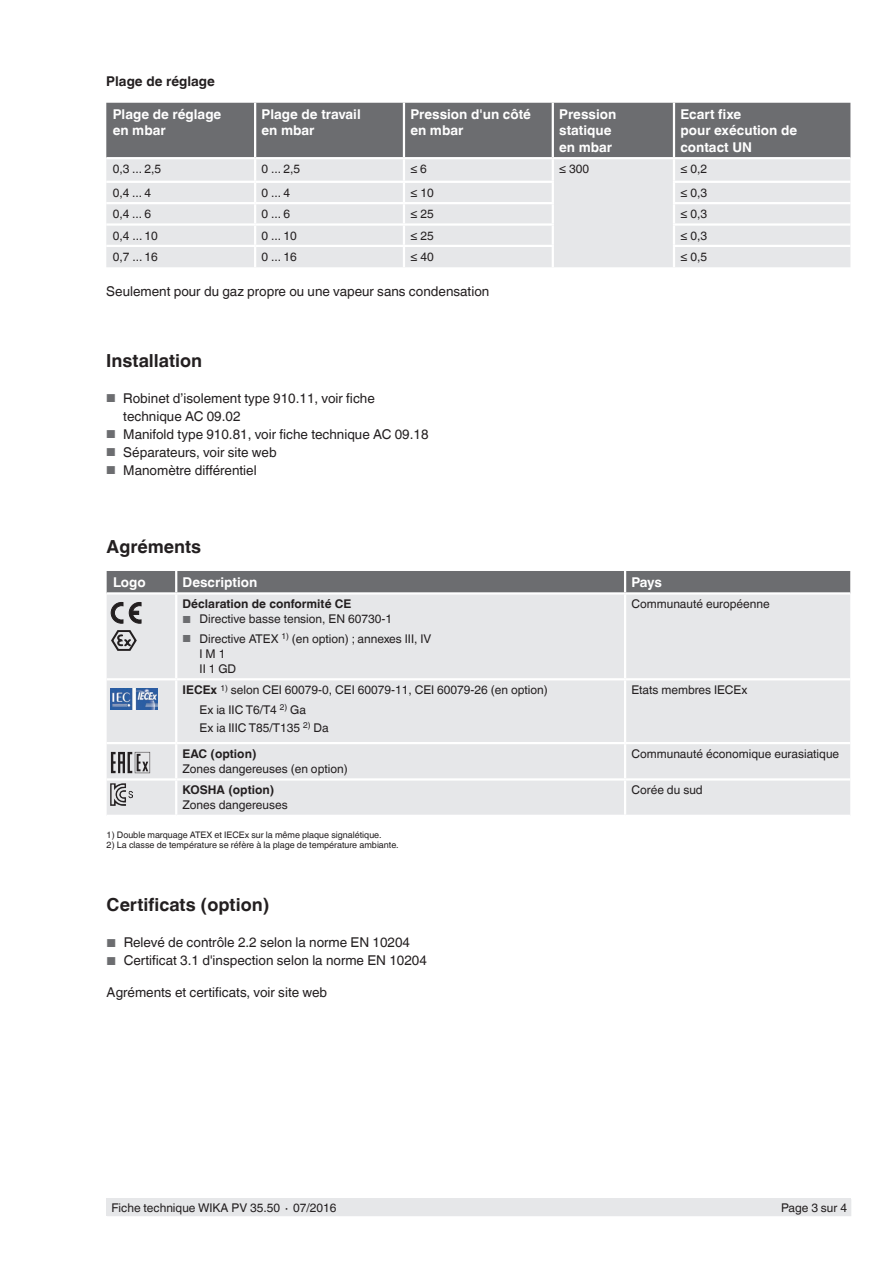
<style>
.page{position:relative;width:893px;height:1263px;background:#fff}
.page>*{position:absolute;margin:0;border:0;box-sizing:border-box;transform-origin:0 0}
.t1{font:700 18px "Helvetica World";color:#231f20}
.t2{font:13.5px/18px "Helvetica World";color:#231f20}
.t3{font:700 13.5px/16.5px "Helvetica World";color:#fff}
.t4{font:700 13.5px "Helvetica World";color:#231f20}
.t5{font:12px/15px "Helvetica World";color:#231f20}
.t6{font:700 12px "Helvetica World";color:#231f20}
.t7{font:9px "Helvetica World";color:#231f20}
.s1{font-size:11.55px;color:#6c6d70}
.s2{font-size:10.2px;color:#6c6d70}
.s3{font-weight:700}
</style>
<div class="page">
<div style="left:106px;top:1198px;width:744px;height:18px;background:#e6e7e9"></div>
<div style="left:106px;top:103px;width:744px;height:54px;background:#6c6d70"></div>
<div style="left:106px;top:159px;width:744px;height:108px;background:#e6e7e9"></div>
<hr style="left:673px;top:103px;width:2px;height:54px;background:#fff">
<hr style="left:673px;top:159px;width:2px;height:22px;background:#fff">
<hr style="left:106px;top:181px;width:149px;height:2px;background:#fff">
<hr style="left:255px;top:181px;width:149px;height:2px;background:#fff">
<hr style="left:404px;top:181px;width:150px;height:2px;background:#fff">
<hr style="left:673px;top:181px;width:177px;height:2px;background:#fff">
<hr style="left:106px;top:202px;width:149px;height:2px;background:#fff">
<hr style="left:255px;top:202px;width:149px;height:2px;background:#fff">
<hr style="left:404px;top:202px;width:150px;height:2px;background:#fff">
<hr style="left:673px;top:202px;width:177px;height:2px;background:#fff">
<hr style="left:106px;top:223px;width:149px;height:3px;background:#fff">
<hr style="left:255px;top:223px;width:149px;height:3px;background:#fff">
<svg style="left:254px;top:183px;width:2px;height:62px"></svg>
<hr style="left:404px;top:223px;width:150px;height:3px;background:#fff">
<hr style="left:673px;top:223px;width:177px;height:3px;background:#fff">
<svg style="left:673px;top:183px;width:2px;height:62px"></svg>
<hr style="left:106px;top:245px;width:149px;height:2px;background:#fff">
<hr style="left:255px;top:245px;width:149px;height:2px;background:#fff">
<hr style="left:254px;top:247px;width:2px;height:20px;background:#fff">
<hr style="left:404px;top:245px;width:150px;height:2px;background:#fff">
<hr style="left:673px;top:245px;width:177px;height:2px;background:#fff">
<hr style="left:673px;top:247px;width:2px;height:20px;background:#fff">
<hr style="left:254px;top:103px;width:2px;height:54px;background:#fff">
<hr style="left:403px;top:103px;width:2px;height:54px;background:#fff">
<hr style="left:254px;top:159px;width:2px;height:22px;background:#fff">
<hr style="left:403px;top:159px;width:2px;height:22px;background:#fff">
<svg style="left:403px;top:183px;width:2px;height:62px"></svg>
<hr style="left:403px;top:247px;width:2px;height:20px;background:#fff">
<hr style="left:552px;top:103px;width:2px;height:54px;background:#fff">
<hr style="left:552px;top:159px;width:2px;height:22px;background:#fff">
<svg style="left:552px;top:183px;width:2px;height:62px"></svg>
<hr style="left:552px;top:247px;width:2px;height:20px;background:#fff">
<div style="left:107px;top:571px;width:743px;height:21px;background:#6c6d70"></div>
<div style="left:107px;top:594px;width:743px;height:221px;background:#e6e7e9"></div>
<hr style="left:176px;top:742px;width:449px;height:2px;background:#fff">
<hr style="left:176px;top:778px;width:449px;height:2px;background:#fff">
<hr style="left:107px;top:678px;width:69px;height:2px;background:#fff">
<hr style="left:176px;top:678px;width:449px;height:2px;background:#fff">
<hr style="left:625px;top:678px;width:225px;height:2px;background:#fff">
<hr style="left:107px;top:742px;width:69px;height:2px;background:#fff">
<hr style="left:175px;top:780px;width:2px;height:35px;background:#fff">
<hr style="left:625px;top:742px;width:225px;height:2px;background:#fff">
<hr style="left:625px;top:778px;width:225px;height:2px;background:#fff">
<hr style="left:624px;top:780px;width:2px;height:35px;background:#fff">
<hr style="left:107px;top:778px;width:69px;height:2px;background:#fff">
<hr style="left:624px;top:594px;width:2px;height:84px;background:#fff">
<hr style="left:624px;top:680px;width:2px;height:62px;background:#fff">
<hr style="left:175px;top:594px;width:2px;height:84px;background:#fff">
<hr style="left:175px;top:680px;width:2px;height:62px;background:#fff">
<hr style="left:175px;top:571px;width:2px;height:21px;background:#fff">
<hr style="left:624px;top:571px;width:2px;height:21px;background:#fff">
<hr style="left:624px;top:744px;width:2px;height:34px;background:#fff">
<hr style="left:175px;top:744px;width:2px;height:34px;background:#fff">
<svg style="left:111px;top:602px;width:12px;height:21px"></svg>
<svg style="left:129px;top:602px;width:12px;height:21px"></svg>
<svg style="left:111px;top:630px;width:26px;height:21px"></svg>
<img style="left:111px;top:688px;width:47px;height:21px">
<svg style="left:111px;top:752px;width:39px;height:21px"></svg>
<img style="left:111px;top:784px;width:22px;height:21px">
<p class="t4" style="left:106px;top:74px;width:110px">Plage de réglage</p>
<p class="t3" style="left:113px;top:106px;width:110px">Plage de réglage en mbar</p>
<p class="t3" style="left:262px;top:106px;width:101px">Plage de travail en mbar</p>
<p class="t3" style="left:410px;top:106px;width:122px">Pression d'un côté en mbar</p>
<p class="t3" style="left:559px;top:106px;width:59px">Pression statique en mbar</p>
<p class="t3" style="left:680px;top:106px;width:118px">Ecart fixe<br>pour exécution de contact UN</p>
<p class="t5" style="left:113px;top:162px;width:50px">0,3 ... 2,5</p>
<p class="t5" style="left:262px;top:162px;width:40px">0 ... 2,5</p>
<p class="t5" style="left:410px;top:162px;width:18px">≤ 6</p>
<p class="t5" style="left:559px;top:162px;width:31px">≤ 300</p>
<p class="t5" style="left:680px;top:162px;width:28px">≤ 0,2</p>
<p class="t5" style="left:113px;top:185px;width:40px">0,4 ... 4</p>
<p class="t5" style="left:262px;top:185px;width:30px">0 ... 4</p>
<p class="t5" style="left:410px;top:185px;width:25px">≤ 10</p>
<p class="t5" style="left:680px;top:185px;width:28px">≤ 0,3</p>
<p class="t5" style="left:113px;top:206px;width:40px">0,4 ... 6</p>
<p class="t5" style="left:262px;top:206px;width:30px">0 ... 6</p>
<p class="t5" style="left:410px;top:206px;width:25px">≤ 25</p>
<p class="t5" style="left:680px;top:206px;width:28px">≤ 0,3</p>
<p class="t5" style="left:113px;top:228px;width:47px">0,4 ... 10</p>
<p class="t5" style="left:262px;top:228px;width:37px">0 ... 10</p>
<p class="t5" style="left:410px;top:228px;width:25px">≤ 25</p>
<p class="t5" style="left:680px;top:228px;width:28px">≤ 0,3</p>
<p class="t5" style="left:113px;top:249px;width:47px">0,7 ... 16</p>
<p class="t5" style="left:262px;top:249px;width:37px">0 ... 16</p>
<p class="t5" style="left:410px;top:249px;width:25px">≤ 40</p>
<p class="t5" style="left:680px;top:249px;width:28px">≤ 0,5</p>
<p class="t2" style="left:106px;top:282px;width:385px">Seulement pour du gaz propre ou une vapeur sans condensation</p>
<h1 class="t1" style="left:106px;top:350px;width:97px">Installation</h1>
<p class="t2" style="left:123px;top:389px;width:253px;text-indent:-17px"><span class="s1">■</span> Robinet d’isolement type 910.11, voir fiche technique AC 09.02</p>
<p class="t2" style="left:106px;top:425px;width:324px"><span class="s1">■</span> Manifold type 910.81, voir fiche technique AC 09.18</p>
<p class="t2" style="left:106px;top:443px;width:172px"><span class="s1">■</span> Séparateurs, voir site web</p>
<p class="t2" style="left:106px;top:461px;width:152px"><span class="s1">■</span> Manomètre différentiel</p>
<h1 class="t1" style="left:107px;top:536px;width:96px">Agréments</h1>
<p class="t3" style="left:113px;top:574px;width:34px">Logo</p>
<p class="t3" style="left:183px;top:574px;width:76px">Description</p>
<p class="t3" style="left:631px;top:574px;width:32px">Pays</p>
<p class="t6" style="left:183px;top:597px;width:170px">Déclaration de conformité CE</p>
<p class="t5" style="left:183px;top:612px;width:211px"><span class="s2">■</span> Directive basse tension, EN 60730-1</p>
<p class="t5" style="left:200px;top:631px;width:233px;text-indent:-17px"><span class="s2">■</span> Directive ATEX <sup>1)</sup> (en option) ; annexes III, IV<br>I M 1<br>II 1 GD</p>
<p class="t5" style="left:631px;top:597px;width:140px">Communauté européenne</p>
<p class="t5" style="left:200px;top:680px;width:350px;line-height:19.4px;text-indent:-17px"><span class="s3">IECEx</span> <sup>1)</sup> selon CEI 60079-0, CEI 60079-11, CEI 60079-26 (en option)<br>Ex ia IIC T6/T4 <sup>2)</sup> Ga</p>
<p class="t5" style="left:200px;top:720px;width:131px">Ex ia IIIC T85/T135 <sup>2)</sup> Da</p>
<p class="t6" style="left:183px;top:747px;width:75px">EAC (option)</p>
<p class="t5" style="left:183px;top:761px;width:167px">Zones dangereuses (en option)</p>
<p class="t6" style="left:183px;top:783px;width:93px">KOSHA (option)</p>
<p class="t5" style="left:183px;top:798px;width:107px">Zones dangereuses</p>
<p class="t7" style="left:107px;top:829px;width:276px">1) Double marquage ATEX et IECEx sur la même plaque signalétique.</p>
<p class="t7" style="left:107px;top:840px;width:294px">2) La classe de température se réfère à la plage de température ambiante.</p>
<h1 class="t1" style="left:107px;top:895px;width:164px">Certificats (option)</h1>
<p class="t2" style="left:107px;top:934px;width:305px"><span class="s1">■</span> Relevé de contrôle 2.2 selon la norme EN 10204</p>
<p class="t2" style="left:107px;top:952px;width:322px"><span class="s1">■</span> Certificat 3.1 d'inspection selon la norme EN 10204</p>
<p class="t2" style="left:107px;top:983px;width:222px">Agréments et certificats, voir site web</p>
<p class="t5" style="left:631px;top:683px;width:117px">Etats membres IECEx</p>
<p class="t5" style="left:631px;top:746px;width:209px">Communauté économique eurasiatique</p>
<p class="t5" style="left:631px;top:783px;width:73px">Corée du sud</p>
<p class="t5" style="left:111px;top:1200px;width:226px">Fiche technique WIKA PV 35.50 ∙ 07/2016</p>
<p class="t5" style="left:781px;top:1200px;width:67px">Page 3 sur 4</p>
</div>
